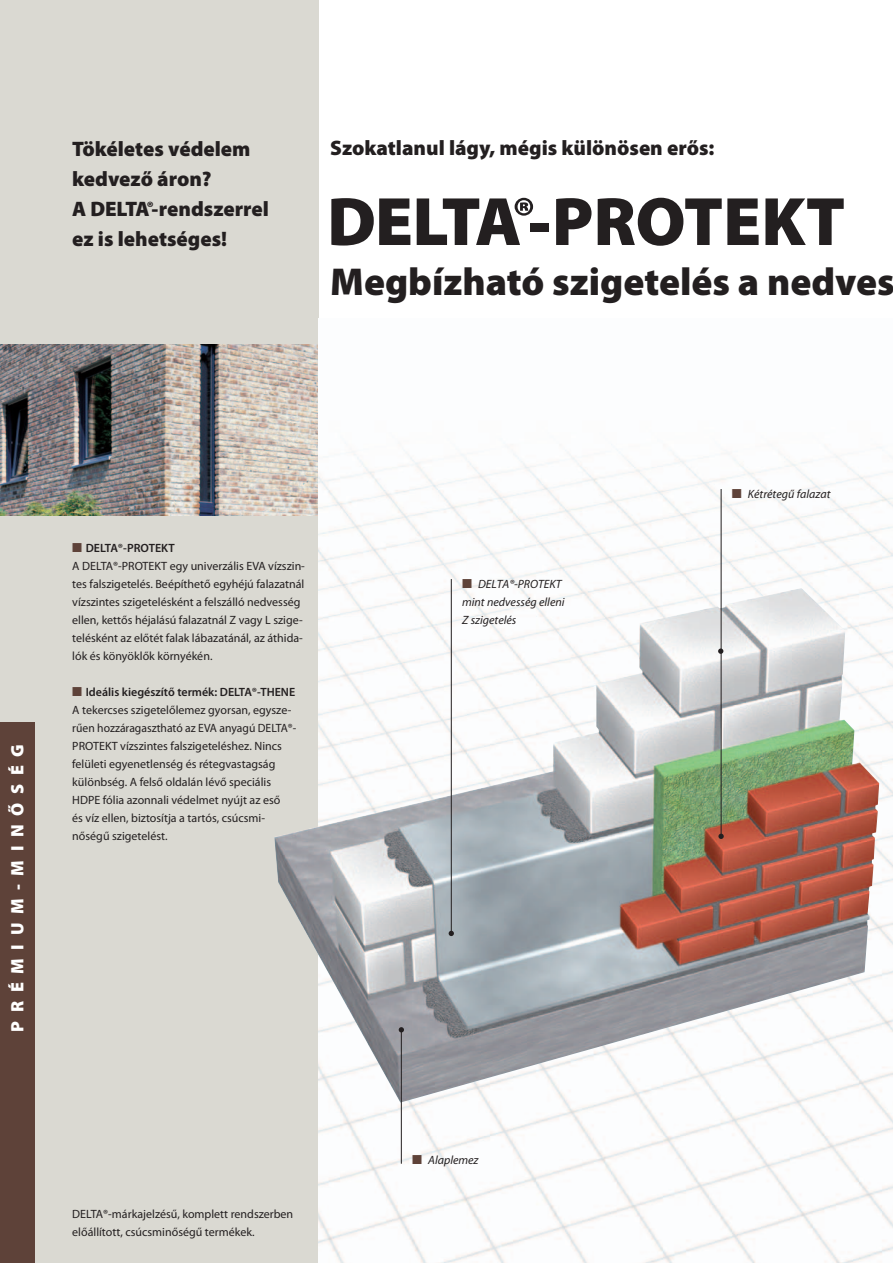
<style>
.page{position:relative;width:893px;height:1263px;background:#fff}
.page>*{position:absolute;margin:0;border:0;box-sizing:border-box;transform-origin:0 0}
.t1{font:900 69px "Delta Myriad Pro";letter-spacing:-.035em;color:#231f20}
.t2{font:900 39px "Myriad Pro Doerken";color:#231f20}
.t3{font:900 21px/30px "Myriad Pro Doerken";color:#231f20}
.t4{font:900 18px "Myriad Pro Doerken";letter-spacing:.48em;color:#fff}
.t5{font:12px/18px "Myriad Pro Doerken";color:#231f20}
.t6{font:italic 12px/18px "Myriad Pro Doerken";color:#231f20}
.s1{font-family:"Delta Myriad Pro"}
.s2{font-family:"Myriad Pro Doerken"}
.s3{font-weight:600;color:#5e4239}
.s4{font-weight:600}
.s5{font-weight:600;font-style:normal;color:#5e4239}
</style>
<div class="page">
<div style="left:0;top:0;width:319px;height:1263px;background:#dad9d2"></div>
<img style="left:0;top:344px;width:319px;height:172px">
<div style="left:0;top:723px;width:34px;height:540px;background:#5e4239"></div>
<img style="left:319px;top:444px;width:574px;height:819px">
<img style="left:274px;top:588px;width:605px;height:514px">
<hr style="left:451px;top:579px;width:1px;height:354px;background:#231f20">
<svg style="left:449px;top:931px;width:5px;height:5px"></svg>
<hr style="left:721px;top:489px;width:1px;height:347px;background:#231f20">
<svg style="left:718px;top:834px;width:6px;height:5px"></svg>
<svg style="left:718px;top:648px;width:5px;height:6px"></svg>
<hr style="left:401px;top:1030px;width:1px;height:134px;background:#231f20">
<svg style="left:399px;top:1027px;width:5px;height:5px"></svg>
<h3 class="t3" style="left:72px;top:133px;width:198px">Tökéletes védelem kedvező áron?<br>A <span class="s1">DELTA®-r</span>endszerrel ez is lehetséges!</h3>
<h3 class="t3" style="left:330px;top:132px;width:386px">Szokatlanul lágy, mégis különösen erős:</h3>
<h1 class="t1" style="left:327px;top:176px;width:519px">DELTA®-P<span class="s2">ROTEKT</span></h1>
<h2 class="t2" style="left:330px;top:256px;width:566px">Megbízható szigetelés a nedves</h2>
<h3 class="t4" style="left:5px;top:1031px;width:289px;rotate:-90deg">PRÉMIUM-MINŐSÉG</h3>
<p class="t5" style="left:72px;top:539px;width:234px"><span class="s3">■</span> <span class="s4">DELTA®-PROTEKT<br></span>A DELTA®-PROTEKT egy univerzális EVA vízszin&shy;tes falszigetelés. Beépíthető egyhéjú falazatnál vízszintes szigetelésként a felszálló nedvesség ellen, kettős héjalású falazatnál Z vagy L szige&shy;telésként az előtét falak lábazatánál, az áthida&shy;lók és könyöklők környékén.</p>
<p class="t5" style="left:72px;top:683px;width:226px"><span class="s3">■</span> <span class="s4">Ideális kiegészítő termék: DELTA®-THENE </span>A tekercses szigetelőlemez gyorsan, egysze&shy;rűen hozzáragasztható az EVA anyagú DELTA®- PROTEKT vízszintes falszigeteléshez. Nincs felületi egyenetlenség és rétegvastagság különbség. A felső oldalán lévő speciális HDPE fólia azonnali védelmet nyújt az eső<br>és víz ellen, biztosítja a tartós, csúcsmi&shy;nőségű szigetelést.</p>
<p class="t5" style="left:72px;top:1205px;width:223px">DELTA®-márkajelzésű, komplett rendszerben előállított, csúcsminőségű termékek.</p>
<p class="t6" style="left:462px;top:575px;width:104px"><span class="s5">■</span> DELTA®-PROTEKT mint nedvesség elleni<br>Z szigetelés</p>
<p class="t6" style="left:412px;top:1151px;width:68px"><span class="s5">■</span> Alaplemez</p>
<p class="t6" style="left:732px;top:485px;width:100px"><span class="s5">■</span> Kétrétegű falazat</p>
</div>
